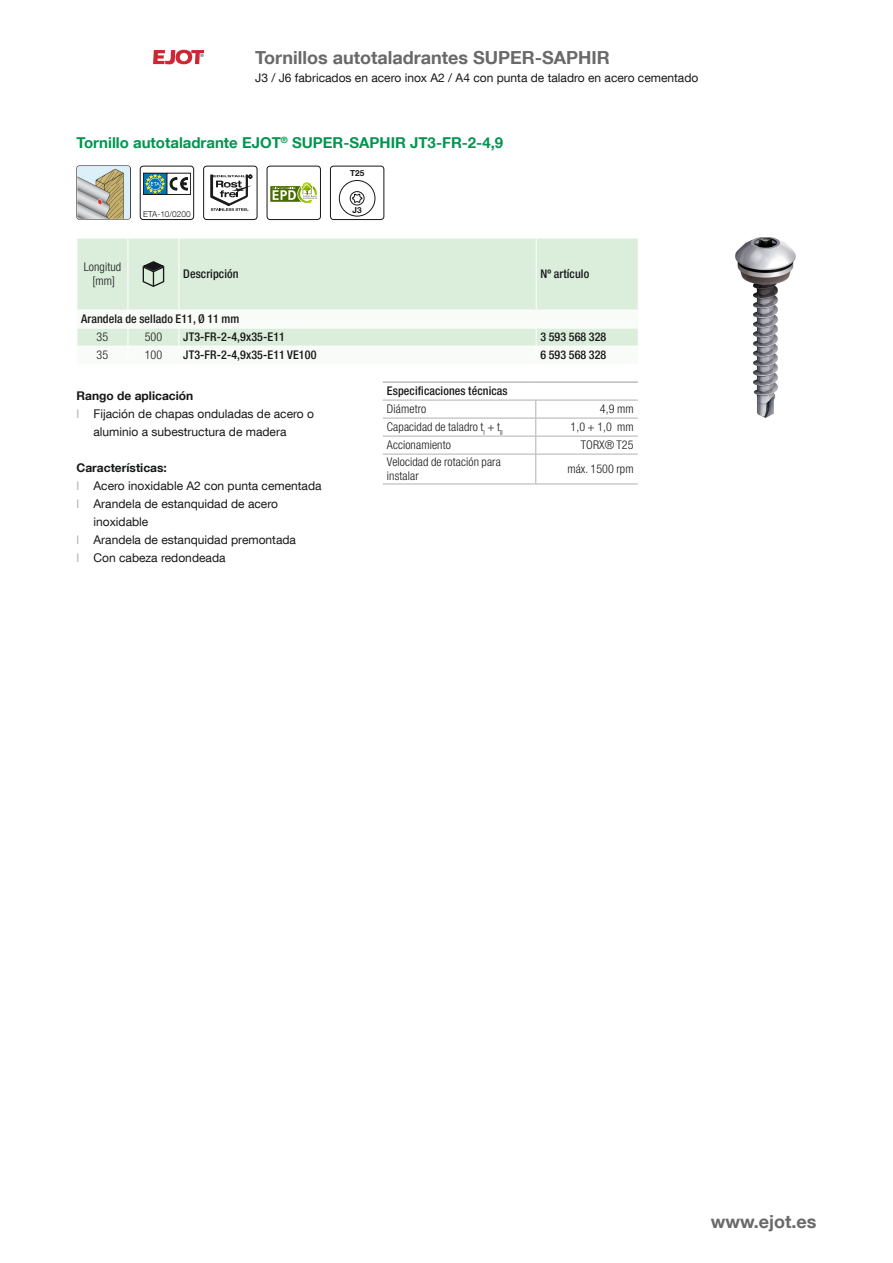
<style>
.page{position:relative;width:893px;height:1263px;background:#fff}
.page>*{position:absolute;margin:0;border:0;box-sizing:border-box;transform-origin:0 0}
.t1{font:700 18px "Helvetica Neue LT Com";color:#696969}
.Head_Sub_Bold_2013{font:700 15px "Helvetica Neue LT Com";color:#009550}
.t2{font:12px/18px "Helvetica Neue LT Com";color:#171818}
.Table_Head_2013{font:500 condensed 12px "Helvetica Neue LT Com";letter-spacing:.01em;color:#171818}
.Table_Body_2013{font:300 condensed 12px/14.2px "Helvetica Neue LT Com";letter-spacing:.01em;color:#171818}
.Body_Head_2013{font:700 12px "Helvetica Neue LT Com";color:#171818}
.Marginal_Note_2013{font:300 8.25px "Helvetica Neue LT Com";color:#171818}
.Marginal_Note_Head_2{font:700 8.25px "Helvetica Neue LT Com";color:#171818}
.s1{font-family:"Myriad Pro";color:#b1b1b1}
</style>
<div class="page">
<svg style="left:153px;top:50px;width:51px;height:14px"></svg>
<img style="left:735px;top:238px;width:61px;height:180px">
<hr style="left:383px;top:382px;width:153px;height:1px;background:#9a9a9a">
<hr style="left:536px;top:382px;width:102px;height:1px;background:#9a9a9a">
<hr style="left:383px;top:400px;width:153px;height:1px;background:#b1b1b1">
<hr style="left:536px;top:400px;width:102px;height:1px;background:#b1b1b1">
<hr style="left:383px;top:418px;width:153px;height:1px;background:#b1b1b1">
<hr style="left:536px;top:418px;width:102px;height:1px;background:#b1b1b1">
<hr style="left:383px;top:436px;width:153px;height:1px;background:#b1b1b1">
<hr style="left:536px;top:436px;width:102px;height:1px;background:#b1b1b1">
<svg style="left:535px;top:400px;width:1px;height:54px"></svg>
<hr style="left:383px;top:454px;width:153px;height:1px;background:#b1b1b1">
<hr style="left:536px;top:454px;width:102px;height:1px;background:#b1b1b1">
<hr style="left:535px;top:454px;width:1px;height:30px;background:#b1b1b1">
<hr style="left:383px;top:484px;width:153px;height:1px;background:#b1b1b1">
<hr style="left:536px;top:484px;width:102px;height:1px;background:#b1b1b1">
<div style="left:78px;top:239px;width:560px;height:71px;background:#dbeddb"></div>
<hr style="left:128px;top:238px;width:1px;height:72px;background:#fff">
<hr style="left:179px;top:238px;width:1px;height:72px;background:#fff">
<hr style="left:536px;top:238px;width:1px;height:72px;background:#fff">
<svg style="left:77px;top:328px;width:561px;height:18px"></svg>
<svg style="left:144px;top:262px;width:19px;height:8px"></svg>
<div style="left:144px;top:261px;width:19px;height:10px;border:1px solid #171818;border-radius:50%"></div>
<svg style="left:142px;top:265px;width:23px;height:23px"></svg>
<img style="left:77px;top:166px;width:54px;height:54px">
<div style="left:140px;top:166px;width:54px;height:54px;border:1px solid #171818;border-radius:3px"></div>
<svg style="left:143px;top:173px;width:48px;height:22px"></svg>
<div style="left:203px;top:166px;width:54px;height:54px;border:1px solid #171818;border-radius:3px"></div>
<svg style="left:211px;top:175px;width:41px;height:36px"></svg>
<div style="left:267px;top:166px;width:54px;height:54px;border:1px solid #171818;border-radius:3px"></div>
<svg style="left:270px;top:183px;width:48px;height:21px"></svg>
<div style="left:330px;top:166px;width:54px;height:54px;border:1px solid #171818;border-radius:3px"></div>
<svg style="left:349px;top:191px;width:16px;height:15px"></svg>
<div style="left:339px;top:180px;width:36px;height:36px;border:1px solid #171818;border-radius:50%"></div>
<h1 class="t1" style="left:255px;top:46px;width:356px">Tornillos autotaladrantes SUPER-SAPHIR</h1>
<p class="t2" style="left:255px;top:69px;width:445px">J3 / J6 fabricados en acero inox A2 / A4 con punta de taladro en acero cementado</p>
<p class="Head_Sub_Bold_2013" style="left:77px;top:133px;width:428px">Tornillo autotaladrante EJOT<sup>®</sup> SUPER-SAPHIR JT3-FR-2-4,9</p>
<p class="Marginal_Note_2013" style="left:143px;top:209px;width:49px">ETA-10/0200</p>
<p class="Marginal_Note_Head_2" style="left:350px;top:168px;width:16px">T25</p>
<p class="Marginal_Note_Head_2" style="left:353px;top:205px;width:11px">J3</p>
<p class="Table_Body_2013" style="left:84px;top:260px;width:39px">Longitud</p>
<p class="Table_Body_2013" style="left:92px;top:274px;width:24px">[mm]</p>
<p class="Table_Head_2013" style="left:183px;top:267px;width:57px">Descripción</p>
<p class="Table_Head_2013" style="left:540px;top:267px;width:50px">Nº artículo</p>
<p class="Table_Head_2013" style="left:81px;top:312px;width:160px">Arandela de sellado E11, Ø 11 mm</p>
<p class="Table_Body_2013" style="left:97px;top:330px;width:13px">35</p>
<p class="Table_Body_2013" style="left:145px;top:330px;width:19px">500</p>
<p class="Table_Head_2013" style="left:183px;top:330px;width:103px">JT3-FR-2-4,9x35-E11</p>
<p class="Table_Head_2013" style="left:540px;top:330px;width:67px">3 593 568 328</p>
<p class="Table_Body_2013" style="left:97px;top:348px;width:13px">35</p>
<p class="Table_Body_2013" style="left:145px;top:348px;width:19px">100</p>
<p class="Table_Head_2013" style="left:183px;top:348px;width:135px">JT3-FR-2-4,9x35-E11 VE100</p>
<p class="Table_Head_2013" style="left:540px;top:348px;width:67px">6 593 568 328</p>
<p class="Body_Head_2013" style="left:77px;top:388px;width:118px">Rango de aplicación</p>
<p class="t2" style="left:94px;top:404px;width:222px;text-indent:-17px"><span class="s1">l</span> Fijación de chapas onduladas de acero o aluminio a subestructura de madera</p>
<p class="Body_Head_2013" style="left:77px;top:460px;width:92px">Características:</p>
<p class="t2" style="left:77px;top:476px;width:247px"><span class="s1">l</span> Acero inoxidable A2 con punta cementada</p>
<p class="t2" style="left:94px;top:494px;width:186px;text-indent:-17px"><span class="s1">l</span> Arandela de estanquidad de acero inoxidable</p>
<p class="t2" style="left:77px;top:530px;width:221px"><span class="s1">l</span> Arandela de estanquidad premontada</p>
<p class="t2" style="left:77px;top:548px;width:151px"><span class="s1">l</span> Con cabeza redondeada</p>
<p class="Table_Head_2013" style="left:387px;top:384px;width:122px">Especificaciones técnicas</p>
<p class="Table_Body_2013" style="left:387px;top:402px;width:41px">Diámetro</p>
<p class="Table_Body_2013" style="left:600px;top:402px;width:35px">4,9 mm</p>
<p class="Table_Body_2013" style="left:387px;top:420px;width:117px">Capacidad de taladro t<sub>I</sub> + t<sub>II</sub></p>
<p class="Table_Body_2013" style="left:570px;top:420px;width:65px">1,0 + 1,0 mm</p>
<p class="Table_Body_2013" style="left:387px;top:438px;width:65px">Accionamiento</p>
<p class="Table_Body_2013" style="left:581px;top:438px;width:54px">TORX® T25</p>
<p class="Table_Body_2013" style="left:387px;top:455px;width:115px">Velocidad de rotación para instalar</p>
<p class="Table_Body_2013" style="left:567px;top:462px;width:68px">máx. 1500 rpm</p>
<h1 class="t1" style="left:711px;top:1210px;width:107px">www.ejot.es</h1>
</div>
